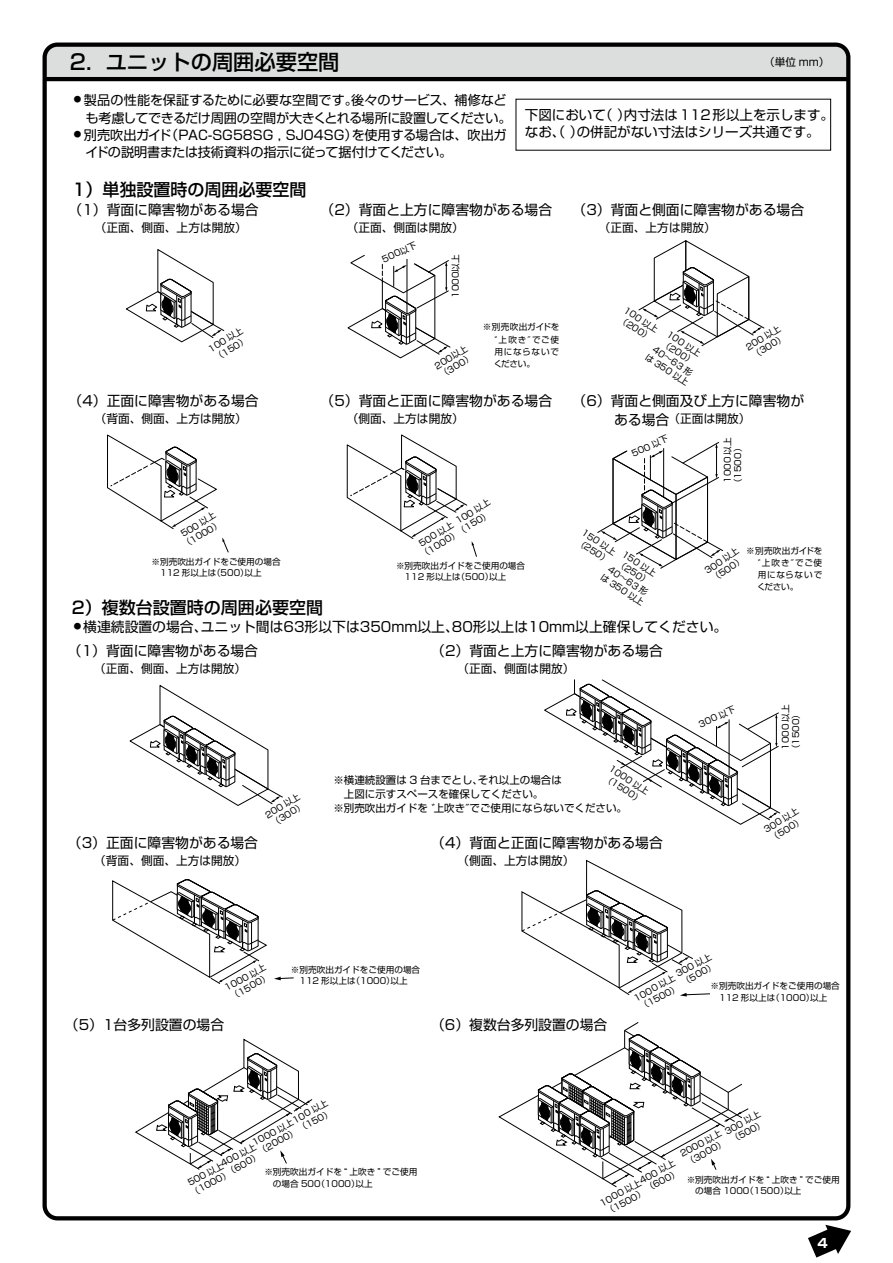
<style>
.page{position:relative;width:893px;height:1263px;background:#fff}
.page>*{position:absolute;margin:0;border:0;box-sizing:border-box;transform-origin:0 0}
.t1{font:500 21.3px "Shin Go Pr 5";color:#000}
.t2{font:500 16.95px "Shin Go Pr 5";color:#000}
.t3{font:13.8px/19.2px "Shin Go Pr 5";color:#000}
.t4{font:13.5px/17.2px "Shin Go Pr 5";color:#000}
.t5{font:13.2px/17.2px "Shin Go Pr 5";letter-spacing:-.01em;color:#000}
.t6{font:700 12.75px "Shin Go Pr 5";color:#fff}
.t7{font:11.7px "Shin Go Pr 5";color:#000}
.t8{font:10.65px "Shin Go Pr 5";color:#000}
.t9{font:10.5px/14.1px "Shin Go Pr 5";color:#000}
.t10{font:8.7px/11.2px "Shin Go Pr 5";color:#000;text-align:center}
.t11{font:8.55px/10.4px "Shin Go Pr 5";color:#000}
.s1{font-size:11.7px}
</style>
<div class="page">
<div style="left:48px;top:48px;width:797px;height:29px;background:#dcdddd"></div>
<div style="left:43px;top:43px;width:807px;height:1177px;border:4px solid #000;border-radius:13px"></div>
<hr style="left:45px;top:77px;width:804px;height:4px;background:#000">
<svg style="left:126px;top:249px;width:98px;height:94px"></svg>
<svg style="left:638px;top:240px;width:127px;height:106px"></svg>
<svg style="left:347px;top:254px;width:104px;height:105px"></svg>
<hr style="left:407px;top:259px;width:1px;height:54px;background:#000">
<svg style="left:597px;top:442px;width:126px;height:127px"></svg>
<svg style="left:107px;top:434px;width:110px;height:95px"></svg>
<svg style="left:222px;top:537px;width:7px;height:16px"></svg>
<svg style="left:346px;top:434px;width:131px;height:123px"></svg>
<svg style="left:129px;top:685px;width:154px;height:121px"></svg>
<svg style="left:544px;top:679px;width:236px;height:146px"></svg>
<hr style="left:729px;top:719px;width:1px;height:56px;background:#000">
<svg style="left:112px;top:879px;width:156px;height:105px"></svg>
<svg style="left:274px;top:977px;width:20px;height:3px"></svg>
<svg style="left:521px;top:859px;width:189px;height:137px"></svg>
<svg style="left:135px;top:1038px;width:178px;height:132px"></svg>
<svg style="left:498px;top:1022px;width:251px;height:165px"></svg>
<svg style="left:808px;top:1225px;width:43px;height:32px"></svg>
<h1 class="t1" style="left:70px;top:45px;width:271px">2. ユニットの周囲必要空間</h1>
<h3 class="t5" style="left:86px;top:90px;width:428px;text-indent:-12px"><sup>●</sup> 製品の性能を保証するために必要な空間です。後々のサービス、補修なども考慮してできるだけ周囲の空間が大きくとれる場所に設置してください。</h3>
<h3 class="t5" style="left:85px;top:125px;width:423px;text-indent:-12px"><sup>●</sup> 別売吹出ガイド（PAC-SG58SG , SJ04SG）を使用する場合は、吹出ガイドの説明書または技術資料の指示に従って据付けてください。</h3>
<h2 class="t2" style="left:73px;top:176px;width:236px">1）単独設置時の周囲必要空間</h2>
<p class="t8" style="left:764px;top:53px;width:67px">（単位 mm）</p>
<h3 class="t4" style="left:525px;top:105px;width:311px">下図において（）内寸法は112形以上を示します。なお、（）の併記がない寸法はシリーズ共通です。</h3>
<h3 class="t3" style="left:69px;top:199px;width:192px">（1）背面に障害物がある場合</h3>
<h3 class="t7" style="left:95px;top:218px;width:154px">（正面、側面、上方は開放）</h3>
<h3 class="t3" style="left:321px;top:199px;width:233px">（2）背面と上方に障害物がある場合</h3>
<h3 class="t7" style="left:347px;top:218px;width:118px">（正面、側面は開放）</h3>
<p class="t11" style="left:380px;top:254px;width:38px;rotate:-24deg">500以下</p>
<p class="t11" style="left:450px;top:298px;width:45px;rotate:-90deg">1000以上</p>
<h3 class="t3" style="left:573px;top:199px;width:233px">（3）背面と側面に障害物がある場合</h3>
<h3 class="t7" style="left:599px;top:218px;width:118px">（正面、上方は開放）</h3>
<p class="t11" style="left:628px;top:304px;width:40px;rotate:33deg">100 以上（200）</p>
<p class="t11" style="left:494px;top:320px;width:67px;line-height:12px;text-align:justify;text-indent:-11px">※別売吹出ガイドを゛上吹き″でご使用にならないでください。</p>
<p class="t11" style="left:206px;top:345px;width:40px;rotate:-32deg">100 以上（150）</p>
<p class="t11" style="left:743px;top:343px;width:40px;rotate:-32deg">200 以上（300）</p>
<p class="t11" style="left:666px;top:325px;width:51px;text-align:center;rotate:33deg">100 以上（200）<br>40～63 形は 350 以上</p>
<p class="t11" style="left:432px;top:362px;width:38px;rotate:-32deg">200以上（300）</p>
<h3 class="t3" style="left:69px;top:389px;width:192px">（4）正面に障害物がある場合</h3>
<h3 class="t7" style="left:95px;top:409px;width:154px">（背面、側面、上方は開放）</h3>
<h3 class="t3" style="left:321px;top:389px;width:233px">（5）背面と正面に障害物がある場合</h3>
<h3 class="t7" style="left:347px;top:409px;width:118px">（側面、上方は開放）</h3>
<h3 class="t3" style="left:573px;top:389px;width:233px">（6）背面と側面及び上方に障害物が　　　ある場合<span class="s1">（正面は開放）</span></h3>
<p class="t11" style="left:630px;top:448px;width:40px;rotate:-24deg">500 以下</p>
<p class="t11" style="left:722px;top:487px;width:51px;text-indent:4px;rotate:-90deg">1000 以上（1500）</p>
<p class="t11" style="left:453px;top:517px;width:40px;rotate:-32deg">100 以上</p>
<p class="t11" style="left:405px;top:559px;width:122px;line-height:11.2px;text-indent:-9px">※別売吹出ガイドをご使用の場合<br>112 形以上は（500）以上</p>
<p class="t11" style="left:175px;top:532px;width:45px;text-align:center;rotate:-32deg">500 以上（1000）</p>
<p class="t11" style="left:160px;top:555px;width:122px;line-height:11.2px;text-indent:-9px">※別売吹出ガイドをご使用の場合<br>112 形以上は（500）以上</p>
<p class="t11" style="left:413px;top:542px;width:81px;text-indent:4px;rotate:-32deg">500 以上（1000）（150）</p>
<p class="t11" style="left:586px;top:526px;width:40px;rotate:33deg">150 以上（250）</p>
<p class="t11" style="left:702px;top:567px;width:40px;rotate:-35deg">300 以上（500）</p>
<p class="t11" style="left:622px;top:545px;width:51px;text-align:center;rotate:33deg">150 以上（250）<br>40～63 形は 350 以上</p>
<p class="t11" style="left:757px;top:544px;width:67px;line-height:12px;text-align:justify;text-indent:-11px">※別売吹出ガイドを゛上吹き″でご使用にならないでください。</p>
<h2 class="t2" style="left:72px;top:594px;width:253px">2）複数台設置時の周囲必要空間</h2>
<h3 class="t3" style="left:68px;top:640px;width:192px">（1）背面に障害物がある場合</h3>
<h3 class="t7" style="left:94px;top:659px;width:154px">（正面、側面、上方は開放）</h3>
<h3 class="t3" style="left:74px;top:616px;width:655px"><sup>●</sup> 横連続設置の場合、ユニット間は63形以下は350mm以上、80形以上は10mm以上確保してください。</h3>
<h3 class="t3" style="left:431px;top:640px;width:233px">（2）背面と上方に障害物がある場合</h3>
<h3 class="t7" style="left:457px;top:659px;width:118px">（正面、側面は開放）</h3>
<p class="t11" style="left:263px;top:811px;width:40px;rotate:-32deg">200 以上（300）</p>
<h3 class="t3" style="left:68px;top:831px;width:192px">（3）正面に障害物がある場合</h3>
<h3 class="t7" style="left:94px;top:851px;width:154px">（背面、側面、上方は開放）</h3>
<p class="t11" style="left:613px;top:763px;width:47px;rotate:33deg">1000 以上（1500）</p>
<p class="t9" style="left:333px;top:771px;width:295px">※横連続設置は 3 台までとし、それ以上の場合は<br>　上図に示すスペースを確保してください。<br>※別売吹出ガイドを゛上吹き″でご使用にならないでください。</p>
<h3 class="t3" style="left:431px;top:831px;width:233px">（4）背面と正面に障害物がある場合</h3>
<h3 class="t7" style="left:457px;top:851px;width:118px">（側面、上方は開放）</h3>
<p class="t11" style="left:697px;top:719px;width:40px;rotate:-24deg">300 以下</p>
<p class="t11" style="left:780px;top:753px;width:50px;text-indent:3px;rotate:-90deg">1000 以上（1500）</p>
<p class="t11" style="left:762px;top:825px;width:40px;rotate:-32deg">300 以上（500）</p>
<p class="t11" style="left:674px;top:969px;width:40px;rotate:-29deg">300 以上（500）</p>
<p class="t10" style="left:710px;top:980px;width:131px">※別売吹出ガイドをご使用の場合<br>112 形以上は（1000）以上</p>
<p class="t11" style="left:222px;top:983px;width:47px;rotate:-29deg">1000 以上（1500）</p>
<p class="t10" style="left:291px;top:963px;width:131px">※別売吹出ガイドをご使用の場合<br>112 形以上は（1000）以上</p>
<p class="t11" style="left:632px;top:994px;width:47px;rotate:-29deg">1000 以上（1500）</p>
<h3 class="t3" style="left:65px;top:1013px;width:161px">（5）1台多列設置の場合</h3>
<h3 class="t3" style="left:431px;top:1014px;width:178px">（6）複数台多列設置の場合</h3>
<p class="t11" style="left:250px;top:1138px;width:86px;rotate:-29deg">1000 以上100 以上（2000）（150）</p>
<p class="t10" style="left:264px;top:1166px;width:155px;text-align:left">※別売吹出ガイドを “ 上吹き ” でご使用　の場合 500（1000）以上</p>
<p class="t11" style="left:598px;top:1199px;width:86px;rotate:-29deg">1000 以上400 以上（1500）（600）</p>
<p class="t11" style="left:723px;top:1127px;width:40px;rotate:-29deg">300 以上（500）</p>
<p class="t10" style="left:687px;top:1173px;width:155px;text-align:left">※別売吹出ガイドを “ 上吹き ” でご使用　の場合 1000（1500）以上</p>
<p class="t11" style="left:678px;top:1149px;width:47px;rotate:-29deg">2000 以上（3000）</p>
<p class="t11" style="left:183px;top:1179px;width:81px;line-height:10.8px;rotate:-29deg">500 以上400 以上（1000）</p>
<p class="t11" style="left:224px;top:1168px;width:38px;rotate:-29deg">（600）</p>
<h3 class="t6" style="left:818px;top:1233px;width:12px">4</h3>
</div>
